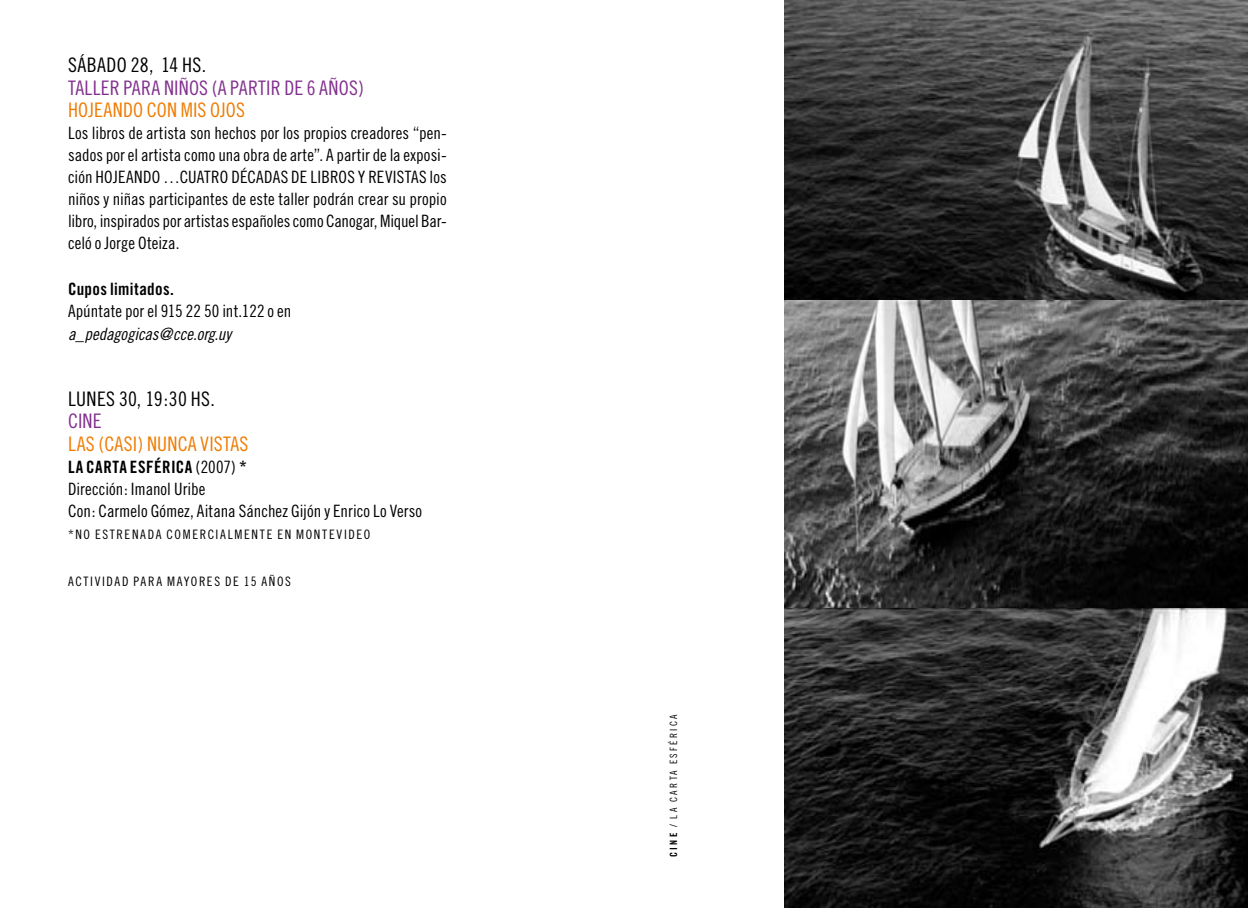
<style>
.page{position:relative;width:1248px;height:908px;background:#fff}
.page>*{position:absolute;margin:0;border:0;box-sizing:border-box;transform-origin:0 0}
.t1{font:20px "Trade Gothic Cond Eighteen";letter-spacing:.01em;color:#ef7c00}
.t2{font:20px "Trade Gothic Cond Eighteen";letter-spacing:.01em;color:#82308e}
.t3{font:20px "Trade Gothic Cond Eighteen";letter-spacing:.015em;color:#000}
.t4{font:17px/22px "Trade Gothic Cond Eighteen";color:#000;text-align:justify}
.t5{font:17px "Trade Gothic Bold Cond Twenty";letter-spacing:.02em;color:#000}
.t6{font:17px "Trade Gothic Cond Eighteen Obl";letter-spacing:-.01em;color:#000}
.t7{font:13px "Trade Gothic Cond Eighteen";letter-spacing:.125em;color:#000}
.t8{font:10px "Trade Gothic Cond Eighteen";letter-spacing:.225em;color:#000}
.s1{font-family:"Trade Gothic Cond Eighteen"}
.s2{font-family:"Trade Gothic";font-weight:700}
.s3{font-family:"Trade Gothic Bold Cond Twenty"}
</style>
<div class="page">
<img style="left:784px;top:299px;width:463px;height:309px">
<img style="left:784px;top:0;width:463px;height:299px">
<img style="left:784px;top:608px;width:463px;height:299px">
<p class="t3" style="left:68px;top:53px;width:21px">Sábado</p>
<p class="t3" style="left:131px;top:53px;width:77px">28, 14 HS.</p>
<p class="t2" style="left:68px;top:76px;width:172px">TALLER PARA NIÑOS (a partir</p>
<p class="t2" style="left:284px;top:76px;width:81px">de 6 años)</p>
<p class="t1" style="left:68px;top:98px;width:178px">HOJEANDO CON MIS OJOS</p>
<p class="t4" style="left:68px;top:122px;width:380px">Los libros de artista son hechos por los propios creadores “pen&shy;sados por el artista como una obra de arte”. A partir de la exposi&shy;ción HOJEANDO …CUATRO DÉCADAS DE LIBROS Y REVISTAS los niños y niñas participantes de este taller podrán crear su propio libro, inspirados por artistas españoles como Canogar, Miquel Bar&shy;celó o Jorge Oteiza.</p>
<p class="t5" style="left:68px;top:279px;width:107px">Cupos limitados.</p>
<p class="t4" style="left:68px;top:300px;width:225px">Apúntate por el 915 22 50 int.122 o en</p>
<p class="t6" style="left:68px;top:323px;width:164px">a_pedagogicas@cce.org.uy</p>
<p class="t3" style="left:68px;top:387px;width:148px">LUNES 30, 19:30 HS.</p>
<p class="t2" style="left:68px;top:409px;width:35px">CINE</p>
<p class="t1" style="left:68px;top:431px;width:46px">Las (casi</p>
<p class="t1" style="left:138px;top:431px;width:20px">) nunca</p>
<p class="t1" style="left:200px;top:431px;width:9px">vistas</p>
<p class="t5" style="left:68px;top:456px;width:181px">LA CARTA ESFÉRICA <span class="s1">(2007)</span> <span class="s2">*</span></p>
<p class="t4" style="left:68px;top:477px;width:355px">Dirección: Imanol Uribe<br>Con: Carmelo Gómez, Aitana Sánchez Gijón y Enrico Lo Verso</p>
<p class="t7" style="left:68px;top:526px;width:36px">*NO estrenada</p>
<p class="t7" style="left:166px;top:526px;width:9px">comercialmente</p>
<p class="t7" style="left:277px;top:526px;width:37px">en Montevideo</p>
<p class="t7" style="left:68px;top:573px;width:224px">ACTIVIDAD PARA MAYORES DE 15 AÑ OS</p>
<p class="t8" style="left:667px;top:856px;width:143px;rotate:-90deg"><span class="s3">CINE</span> / LA CARTA ESFÉRICA</p>
</div>
